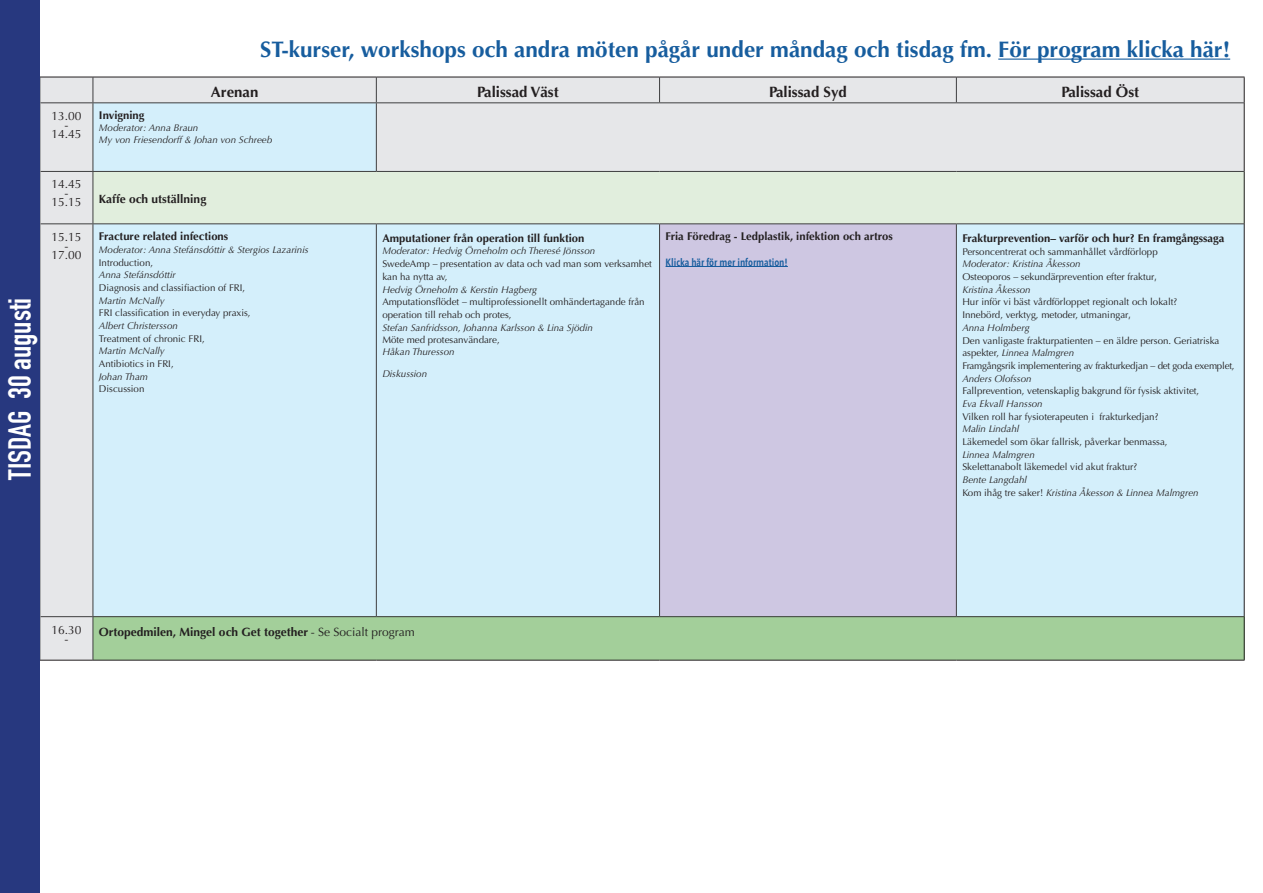
<style>
.page{position:relative;width:1263px;height:893px;background:#fff}
.page>*{position:absolute;margin:0;border:0;box-sizing:border-box;transform-origin:0 0}
.t1{font:700 31.5px "DIN Condensed";color:#fff}
.t2{font:700 22.5px "Optima";color:#175d9e}
.Storrubrik{font:700 15px "Optima";color:#231f20}
.Storrubrik-2{font:700 12px "Optima";color:#231f20}
.text_i_program{font:12px "Optima";color:#231f20}
.Storrubrik-3{font:700 11.25px "Optima";color:#231f20}
.text_i_program-2{font:600 10.5px "Avenir Next Condensed";color:#175d9e}
.Storrubrik-4{font:9.75px/12.8px "Optima";color:#231f20}
.Storrubrik-5{font:italic 9.75px/12.8px "Optima";color:#231f20}
.Storrubrik-6{font:9.75px/12.6px "Optima";letter-spacing:-.02em;color:#231f20}
.s1{font-family:"Avenir Next Condensed";font-size:10.5px}
.s2{font-style:italic}
.s3{font-style:normal}
.s4{font-weight:400}
</style>
<div class="page">
<div style="left:41px;top:78px;width:1203px;height:582px;background:#e6e7e9"></div>
<div style="left:94px;top:103px;width:1150px;height:513px;background:#d4effb"></div>
<div style="left:376px;top:103px;width:868px;height:68px;background:#e6e7e9"></div>
<div style="left:93px;top:171px;width:1151px;height:53px;background:#e1eedd"></div>
<div style="left:659px;top:224px;width:297px;height:393px;background:#cec7e2"></div>
<div style="left:93px;top:617px;width:1151px;height:43px;background:#a3cf9a"></div>
<svg style="left:40px;top:78px;width:1px;height:24px"></svg>
<svg style="left:93px;top:78px;width:1px;height:24px"></svg>
<svg style="left:376px;top:78px;width:1px;height:24px"></svg>
<svg style="left:659px;top:78px;width:1px;height:24px"></svg>
<svg style="left:956px;top:78px;width:1px;height:24px"></svg>
<svg style="left:1244px;top:77px;width:1px;height:26px"></svg>
<hr style="left:40px;top:102px;width:53px;height:1px;background:#3e3e3f">
<hr style="left:93px;top:102px;width:283px;height:1px;background:#3e3e3f">
<hr style="left:93px;top:103px;width:1px;height:68px;background:#3e3e3f">
<hr style="left:376px;top:102px;width:283px;height:1px;background:#3e3e3f">
<hr style="left:376px;top:103px;width:1px;height:68px;background:#3e3e3f">
<hr style="left:659px;top:102px;width:297px;height:1px;background:#3e3e3f">
<hr style="left:956px;top:102px;width:288px;height:1px;background:#3e3e3f">
<hr style="left:40px;top:171px;width:53px;height:1px;background:#3e3e3f">
<hr style="left:93px;top:171px;width:283px;height:1px;background:#3e3e3f">
<hr style="left:93px;top:172px;width:1px;height:51px;background:#3e3e3f">
<hr style="left:376px;top:171px;width:283px;height:1px;background:#3e3e3f">
<hr style="left:659px;top:171px;width:297px;height:1px;background:#3e3e3f">
<hr style="left:956px;top:171px;width:288px;height:1px;background:#3e3e3f">
<hr style="left:40px;top:223px;width:53px;height:1px;background:#3e3e3f">
<hr style="left:93px;top:223px;width:283px;height:1px;background:#3e3e3f">
<hr style="left:93px;top:224px;width:1px;height:392px;background:#3e3e3f">
<hr style="left:376px;top:223px;width:283px;height:1px;background:#3e3e3f">
<hr style="left:376px;top:224px;width:1px;height:392px;background:#3e3e3f">
<hr style="left:659px;top:223px;width:297px;height:1px;background:#3e3e3f">
<hr style="left:659px;top:224px;width:1px;height:392px;background:#3e3e3f">
<hr style="left:956px;top:223px;width:288px;height:1px;background:#3e3e3f">
<hr style="left:956px;top:224px;width:1px;height:392px;background:#3e3e3f">
<hr style="left:40px;top:616px;width:53px;height:1px;background:#3e3e3f">
<hr style="left:93px;top:616px;width:283px;height:1px;background:#3e3e3f">
<hr style="left:93px;top:617px;width:1px;height:43px;background:#3e3e3f">
<hr style="left:376px;top:616px;width:283px;height:1px;background:#3e3e3f">
<hr style="left:659px;top:616px;width:297px;height:1px;background:#3e3e3f">
<hr style="left:956px;top:616px;width:288px;height:1px;background:#3e3e3f">
<hr style="left:40px;top:103px;width:1px;height:68px;background:#7e8083">
<hr style="left:40px;top:171px;width:1px;height:53px;background:#7e8083">
<hr style="left:40px;top:224px;width:1px;height:393px;background:#7e8083">
<hr style="left:40px;top:617px;width:1px;height:43px;background:#7e8083">
<hr style="left:1244px;top:103px;width:1px;height:68px;background:#231f20">
<hr style="left:1244px;top:171px;width:1px;height:53px;background:#231f20">
<hr style="left:1244px;top:224px;width:1px;height:393px;background:#231f20">
<hr style="left:1244px;top:617px;width:1px;height:43px;background:#231f20">
<hr style="left:40px;top:660px;width:53px;height:1px;background:#231f20">
<hr style="left:93px;top:660px;width:283px;height:1px;background:#231f20">
<hr style="left:376px;top:660px;width:283px;height:1px;background:#231f20">
<hr style="left:659px;top:660px;width:297px;height:1px;background:#231f20">
<hr style="left:956px;top:660px;width:288px;height:1px;background:#231f20">
<hr style="left:40px;top:77px;width:53px;height:1px;background:#231f20">
<hr style="left:93px;top:77px;width:283px;height:1px;background:#231f20">
<hr style="left:376px;top:77px;width:283px;height:1px;background:#231f20">
<hr style="left:659px;top:77px;width:297px;height:1px;background:#231f20">
<hr style="left:956px;top:77px;width:288px;height:1px;background:#231f20">
<hr style="left:665px;top:266px;width:123px;height:1px;background:#175d9e">
<div style="left:0;top:0;width:40px;height:893px;background:#27387f"></div>
<hr style="left:998px;top:59px;width:232px;height:1px;background:#175d9e">
<p class="t1" style="left:-1px;top:480px;width:183px;rotate:-90deg">TISDAG 30 augusti</p>
<p class="t2" style="left:260px;top:36px;width:971px">ST-kurser, workshops och andra möten pågår under måndag och tisdag fm. För program klicka här!</p>
<p class="text_i_program" style="left:51px;top:109px;width:32px">13.00</p>
<p class="text_i_program" style="left:64px;top:118px;width:5px">-</p>
<p class="text_i_program" style="left:51px;top:127px;width:32px">14.45</p>
<p class="Storrubrik" style="left:211px;top:83px;width:49px">Arenan</p>
<p class="Storrubrik" style="left:477px;top:83px;width:83px">Palissad Väst</p>
<p class="Storrubrik" style="left:769px;top:83px;width:79px">Palissad Syd</p>
<p class="Storrubrik" style="left:1061px;top:83px;width:79px">Palissad Öst</p>
<p class="Storrubrik-3" style="left:99px;top:109px;width:47px">Invigning</p>
<p class="Storrubrik-5" style="left:99px;top:122px;width:101px">Moderator: Anna Braun</p>
<p class="Storrubrik-5" style="left:99px;top:134px;width:175px">My von Friesendorff &amp; Johan von Schreeb</p>
<p class="text_i_program" style="left:51px;top:177px;width:32px">14.45</p>
<p class="text_i_program" style="left:64px;top:186px;width:5px">-</p>
<p class="text_i_program" style="left:51px;top:195px;width:32px">15.15</p>
<p class="Storrubrik-2" style="left:99px;top:192px;width:109px">Kaffe och utställning</p>
<p class="text_i_program" style="left:51px;top:230px;width:32px">15.15</p>
<p class="text_i_program" style="left:64px;top:239px;width:5px">-</p>
<p class="text_i_program" style="left:51px;top:248px;width:32px">17.00</p>
<p class="Storrubrik-3" style="left:99px;top:230px;width:131px">Fracture related infections</p>
<p class="Storrubrik-5" style="left:99px;top:243px;width:211px">Moderator: Anna Stefánsdóttir &amp; Stergios Lazarinis</p>
<p class="Storrubrik-4" style="left:99px;top:256px;width:56px">Introduction,</p>
<p class="Storrubrik-5" style="left:99px;top:269px;width:78px">Anna Stefánsdóttir</p>
<p class="Storrubrik-4" style="left:99px;top:281px;width:148px">Diagnosis and classifiaction of FRI,</p>
<p class="Storrubrik-5" style="left:99px;top:294px;width:67px">Martin McNally</p>
<p class="Storrubrik-4" style="left:99px;top:307px;width:153px">FRI classification in everyday praxis,</p>
<p class="Storrubrik-5" style="left:99px;top:319px;width:80px">Albert Christersson</p>
<p class="Storrubrik-4" style="left:99px;top:332px;width:107px">Treatment of chronic FRI,</p>
<p class="Storrubrik-5" style="left:99px;top:345px;width:67px">Martin McNally</p>
<p class="Storrubrik-4" style="left:99px;top:358px;width:76px">Antibiotics in FRI,</p>
<p class="Storrubrik-5" style="left:99px;top:370px;width:51px">Johan Tham</p>
<p class="Storrubrik-4" style="left:99px;top:383px;width:47px">Discussion</p>
<p class="Storrubrik-3" style="left:382px;top:231px;width:204px">Amputationer från operation till funktion</p>
<p class="Storrubrik-5" style="left:382px;top:245px;width:214px">Moderator: Hedvig Örneholm och Theresé Jönsson</p>
<p class="Storrubrik-4" style="left:382px;top:258px;width:271px">SwedeAmp – presentation av data och vad man som verksamhet kan ha nytta av,</p>
<p class="Storrubrik-5" style="left:382px;top:283px;width:156px">Hedvig Örneholm &amp; Kerstin Hagberg</p>
<p class="Storrubrik-4" style="left:382px;top:296px;width:264px">Amputationsflödet – multiprofessionellt omhändertagande från operation till rehab och protes,</p>
<p class="Storrubrik-5" style="left:382px;top:321px;width:212px">Stefan Sanfridsson, Johanna Karlsson &amp; Lina Sjödin</p>
<p class="Storrubrik-4" style="left:382px;top:334px;width:119px">Möte med protesanvändare,</p>
<p class="Storrubrik-5" style="left:382px;top:345px;width:74px">Håkan Thuresson</p>
<p class="Storrubrik-5" style="left:382px;top:368px;width:46px">Diskussion</p>
<p class="Storrubrik-3" style="left:665px;top:230px;width:229px">Fria Föredrag - Ledplastik, infektion och artros</p>
<p class="text_i_program-2" style="left:665px;top:253px;width:124px">Klicka här för mer information!</p>
<p class="Storrubrik-3" style="left:962px;top:231px;width:264px">Frakturprevention– varför och hur? En framgångssaga</p>
<p class="Storrubrik-4" style="left:962px;top:245px;width:197px">Personcentrerat och sammanhållet vårdförlopp</p>
<p class="Storrubrik-5" style="left:962px;top:258px;width:120px">Moderator: Kristina Åkesson</p>
<p class="Storrubrik-4" style="left:962px;top:271px;width:196px">Osteoporos – sekundärprevention efter fraktur<span class="s1">,</span></p>
<p class="Storrubrik-5" style="left:962px;top:283px;width:70px">Kristina Åkesson</p>
<p class="Storrubrik-4" style="left:962px;top:296px;width:216px">Hur inför vi bäst vårdförloppet regionalt och lokalt?</p>
<p class="Storrubrik-4" style="left:962px;top:309px;width:170px">Innebörd, verktyg, metoder, utmaningar<span class="s1">,</span></p>
<p class="Storrubrik-5" style="left:962px;top:321px;width:69px">Anna Holmberg</p>
<p class="Storrubrik-4" style="left:962px;top:334px;width:259px">Den vanligaste frakturpatienten – en äldre person. Geriatriska aspekter, <span class="s2">Linnea Malmgren</span></p>
<p class="Storrubrik-6" style="left:962px;top:360px;width:274px">Framgångsrik implementering av frakturkedjan – det goda exemplet,<br><span class="s2">Anders Olofsson</span></p>
<p class="Storrubrik-4" style="left:962px;top:385px;width:238px">Fallprevention, vetenskaplig bakgrund för fysisk aktivitet,<br><span class="s2">Eva Ekvall Hansson<br></span>Vilken roll har fysioterapeuten i frakturkedjan?</p>
<p class="Storrubrik-5" style="left:962px;top:423px;width:58px">Malin Lindahl</p>
<p class="Storrubrik-4" style="left:962px;top:436px;width:207px">Läkemedel som ökar fallrisk, påverkar benmassa,</p>
<p class="Storrubrik-5" style="left:962px;top:448px;width:74px">Linnea Malmgren</p>
<p class="Storrubrik-4" style="left:962px;top:461px;width:176px">Skelettanabolt läkemedel vid akut fraktur?</p>
<p class="Storrubrik-5" style="left:962px;top:473px;width:238px">Bente Langdahl<br><span class="s3">Kom ihåg tre saker!</span> Kristina Åkesson &amp; Linnea Malmgren</p>
<p class="text_i_program" style="left:51px;top:623px;width:32px">16.30</p>
<p class="text_i_program" style="left:64px;top:632px;width:5px">-</p>
<p class="Storrubrik-2" style="left:99px;top:625px;width:317px">Ortopedmilen, Mingel och Get together <span class="s4">- Se Socialt program</span></p>
</div>
